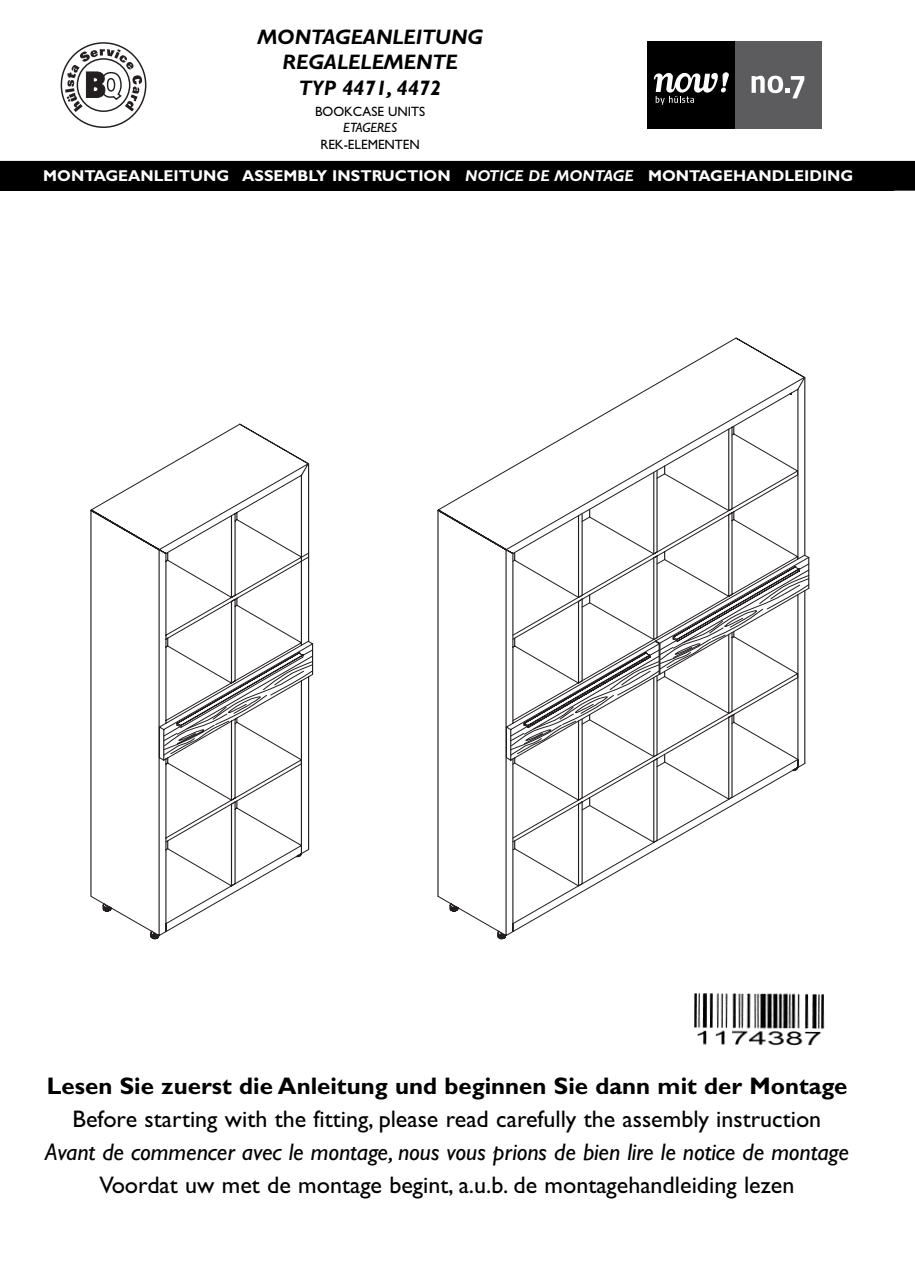
<style>
.page{position:relative;width:915px;height:1276px;background:#fff}
.page>*{position:absolute;margin:0;border:0;box-sizing:border-box;transform-origin:0 0}
.t1{font:24px "Gill Sans";color:#000}
.t2{font:italic 24px "Gill Sans";letter-spacing:-.005em;color:#000}
.t3{font:700 24px "Gill Sans";color:#000}
.t4{font:italic 700 21px/25.2px "Gill Sans";color:#000;text-align:center}
.t5{font:700 15.75px "Gill Sans";color:#fff}
.t6{font:13.5px "Gill Sans";color:#000}
.t7{font:italic 13.5px "Gill Sans";color:#000}
.s1{font-style:italic}
</style>
<div class="page">
<div style="left:0;top:161px;width:914px;height:30px;background:#000"></div>
<div style="left:734px;top:41px;width:87px;height:87px;background:#5c5c5f"></div>
<div style="left:647px;top:41px;width:87px;height:87px;background:#000"></div>
<svg style="left:653px;top:73px;width:76px;height:32px"></svg>
<svg style="left:751px;top:76px;width:53px;height:22px"></svg>
<svg style="left:65px;top:49px;width:77px;height:63px"></svg>
<div style="left:107px;top:78px;width:8px;height:14px;border:1px solid #231f20;border-radius:50%"></div>
<svg style="left:90px;top:503px;width:12px;height:401px"></svg>
<svg style="left:150px;top:937px;width:9px;height:2px"></svg>
<svg style="left:102px;top:468px;width:197px;height:469px"></svg>
<svg style="left:496px;top:857px;width:148px;height:82px"></svg>
<svg style="left:162px;top:376px;width:644px;height:481px"></svg>
<svg style="left:162px;top:508px;width:647px;height:260px"></svg>
<img style="left:694px;top:993px;width:131px;height:53px">
<p class="t4" style="left:257px;top:26px;width:227px">MONTAGEANLEITUNG<br>REGALELEMENTE<br>TYP 4471, 4472</p>
<p class="t6" style="left:315px;top:104px;width:112px">BOOKCASE UNITS</p>
<p class="t7" style="left:343px;top:123px;width:55px">ETAGERES</p>
<p class="t6" style="left:320px;top:136px;width:101px">REK-ELEMENTEN</p>
<p class="t5" style="left:43px;top:170px;width:408px">MONTAGEANLEITUNG ASSEMBLY INSTRUCTION</p>
<p class="t5" style="left:465px;top:170px;width:390px"><span class="s1">NOTICE DE MONTAGE</span> MONTAGEHANDLEIDING</p>
<p class="t3" style="left:47px;top:1077px;width:801px">Lesen Sie zuerst die Anleitung und beginnen Sie dann mit der Montage</p>
<p class="t1" style="left:73px;top:1105px;width:750px">Before starting with the fitting, please read carefully the assembly instruction</p>
<p class="t2" style="left:45px;top:1143px;width:804px">Avant de commencer avec le montage, nous vous prions de bien lire le notice de montage</p>
<p class="t1" style="left:99px;top:1171px;width:696px">Voordat uw met de montage begint, a.u.b. de montagehandleiding lezen</p>
</div>
